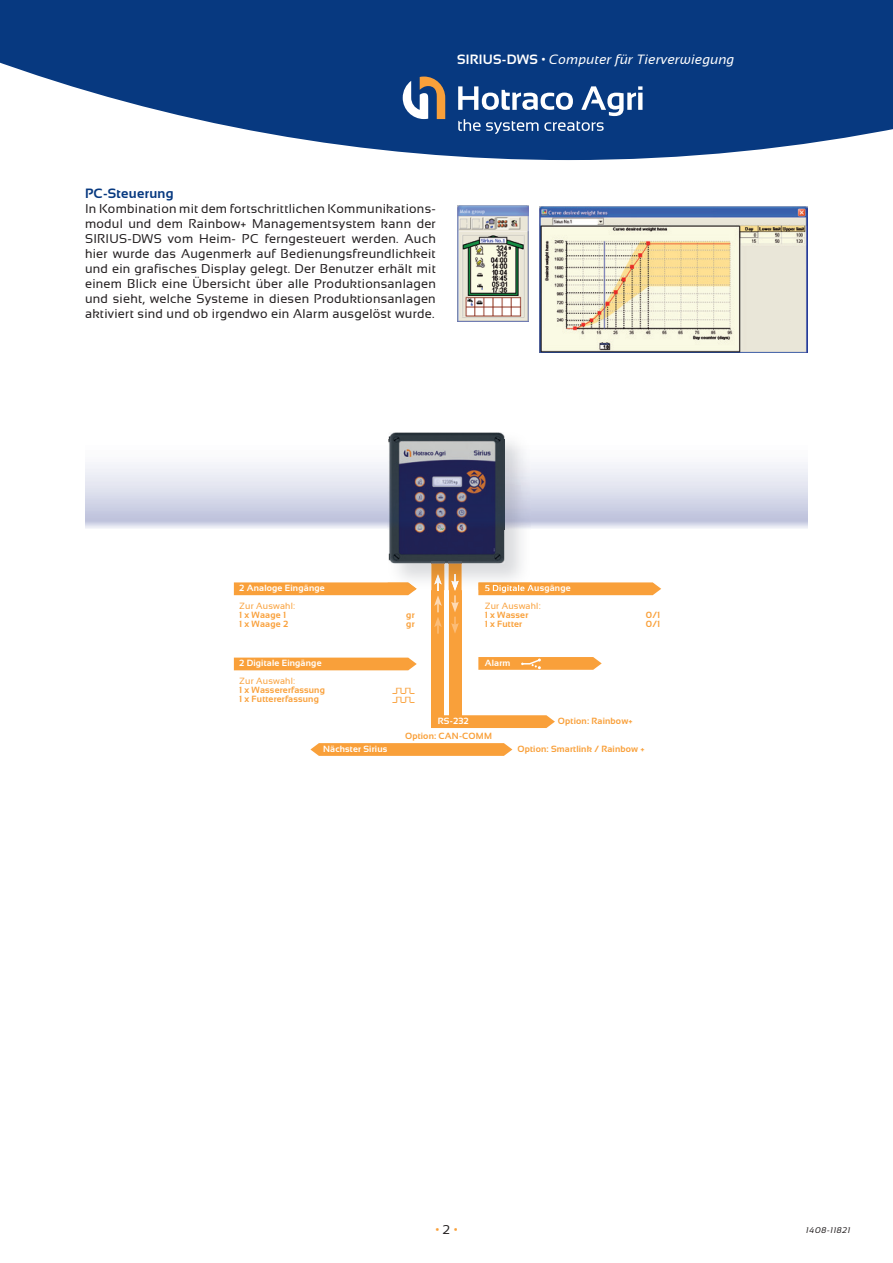
<style>
.page{position:relative;width:893px;height:1263px;background:#fff}
.page>*{position:absolute;margin:0;border:0;box-sizing:border-box;transform-origin:0 0}
.t1{font:italic 13.5px "Sansation";letter-spacing:.02em;color:#fff}
.t2{font:700 13.5px "Sansation";letter-spacing:.02em;color:#073980}
.t3{font:12.75px/15px "Sansation";letter-spacing:.02em;color:#231f20;text-align:justify}
.t4{font:12.75px "Sansation";color:#f9a03a}
.t5{font:700 9px "Sansation";letter-spacing:.02em;color:#f9a03a}
.t6{font:700 9px "Sansation";letter-spacing:.02em;color:#fff}
.t7{font:9px "Sansation";letter-spacing:.02em;color:#f9a03a}
.t8{font:italic 8.25px "Sansation";letter-spacing:.075em;color:#231f20}
.s1{font-weight:700;font-style:normal}
.s2{font-size:6px}
.s3{color:#231f20}
</style>
<div class="page">
<svg style="left:0;top:0;width:893px;height:160px;fill:#073980"></svg>
<svg style="left:403px;top:77px;width:239px;height:57px;background:#3f6396"></svg>
<div style="left:432px;top:561px;width:12px;height:166px;background:#f9a03a"></div>
<div style="left:449px;top:561px;width:12px;height:166px;background:#f9a03a"></div>
<svg style="left:310px;top:743px;width:202px;height:13px;background:#f9a545"></svg>
<svg style="left:234px;top:582px;width:181px;height:13px;background:#f9a341"></svg>
<svg style="left:478px;top:582px;width:183px;height:13px;background:#f9a647"></svg>
<div style="left:234px;top:658px;width:183px;height:12px;background:#f9a03a"></div>
<svg style="left:432px;top:715px;width:123px;height:13px"></svg>
<svg style="left:478px;top:657px;width:124px;height:13px;background:#f9a84b"></svg>
<img style="left:388px;top:435px;width:135px;height:155px">
<img style="left:432px;top:563px;width:12px;height:27px">
<img style="left:449px;top:563px;width:12px;height:27px">
<img style="left:387px;top:582px;width:30px;height:8px">
<img style="left:478px;top:582px;width:53px;height:8px">
<svg style="left:434px;top:574px;width:8px;height:60px"></svg>
<svg style="left:451px;top:574px;width:8px;height:59px"></svg>
<img style="left:485px;top:585px;width:46px;height:5px">
<img style="left:389px;top:432px;width:115px;height:131px">
<svg style="left:432px;top:561px;width:29px;height:2px"></svg>
<img style="left:457px;top:205px;width:72px;height:116px">
<svg style="left:531px;top:464px;width:277px;height:64px;background:#daddeb"></svg>
<img style="left:387px;top:439px;width:144px;height:90px">
<svg style="left:85px;top:464px;width:302px;height:64px;background:#daddeb"></svg>
<img style="left:539px;top:207px;width:269px;height:146px">
<p class="t1" style="left:457px;top:52px;width:279px"><span class="s1">SIRIUS-DWS •</span> Computer für Tierverwiegung</p>
<p class="t2" style="left:85px;top:185px;width:90px">PC-Steuerung</p>
<p class="t3" style="left:85px;top:201px;width:352px">In Kombination mit dem fortschrittlichen Kommunika tions - modul und dem Rainbow+ Managementsystem kann der SIRIUS-DWS vom Heim- PC fern gesteuert werden. Auch hier wurde das Augenmerk auf Bedienungsfreundlichkeit und ein grafisches Display gelegt. Der Benutzer erhält mit einem Blick eine Übersicht über alle Produktionsanlagen und sieht, welche Systeme in diesen Produktionsanlagen aktiviert sind und ob irgendwo ein Alarm ausgelöst wurde.</p>
<p class="t6" style="left:239px;top:583px;width:87px">2 Analoge Eingänge</p>
<p class="t6" style="left:485px;top:583px;width:87px">5 Digitale Ausgänge</p>
<p class="t7" style="left:239px;top:600px;width:57px">Zur Auswahl:</p>
<p class="t5" style="left:239px;top:609px;width:48px">1 x Waage 1</p>
<p class="t5" style="left:406px;top:609px;width:10px">gr</p>
<p class="t5" style="left:239px;top:618px;width:51px">1 x Waage 2</p>
<p class="t5" style="left:406px;top:618px;width:10px">gr</p>
<p class="t7" style="left:485px;top:600px;width:57px">Zur Auswahl:</p>
<p class="t5" style="left:485px;top:609px;width:45px">1 x Wasser</p>
<p class="t5" style="left:646px;top:609px;width:16px">0/1</p>
<p class="t5" style="left:485px;top:618px;width:39px">1 x Futter</p>
<p class="t5" style="left:646px;top:618px;width:16px">0/1</p>
<p class="t6" style="left:239px;top:658px;width:84px">2 Digitale Eingänge</p>
<p class="t6" style="left:485px;top:657px;width:27px">Alarm</p>
<p class="t7" style="left:239px;top:676px;width:57px">Zur Auswahl:</p>
<p class="t5" style="left:239px;top:685px;width:87px">1 x Wassererfassung</p>
<p class="t5" style="left:392px;top:685px;width:24px">_<span class="s2">∏</span>_<span class="s2">∏</span>_</p>
<p class="t5" style="left:239px;top:694px;width:81px">1 x Futtererfassung</p>
<p class="t5" style="left:392px;top:694px;width:24px">_<span class="s2">∏</span>_<span class="s2">∏</span>_</p>
<p class="t6" style="left:438px;top:716px;width:32px">RS-232</p>
<p class="t5" style="left:558px;top:716px;width:76px">Option: Rainbow+</p>
<p class="t5" style="left:405px;top:731px;width:88px">Option: CAN-COMM</p>
<p class="t6" style="left:323px;top:744px;width:66px">Nächster Sirius</p>
<p class="t5" style="left:517px;top:744px;width:129px">Option: Smartlink / Rainbow +</p>
<p class="t4" style="left:435px;top:1223px;width:24px">• <span class="s3">2</span> •</p>
<p class="t8" style="left:806px;top:1225px;width:46px">1408-11821</p>
</div>
